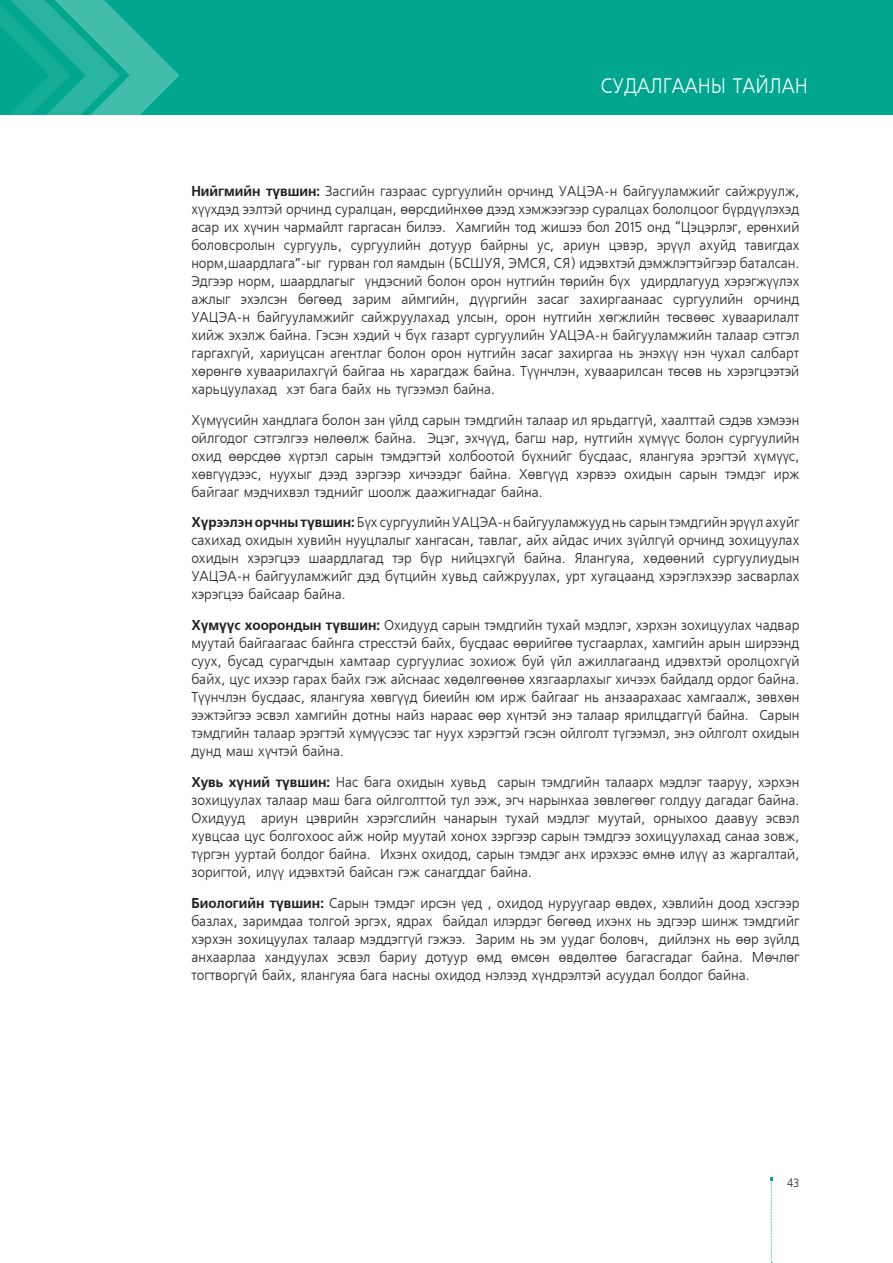
<style>
.page{position:relative;width:893px;height:1263px;background:#fff}
.page>*{position:absolute;margin:0;border:0;box-sizing:border-box;transform-origin:0 0}
.t1{font:21px "Mogul Freeset";color:#fff;scale:.9 1}
.t2{font:14.25px/18px "Mogul Freeset";color:#231f20;text-align:justify;scale:.95 1}
.t3{font:12px "Mogul Freeset";color:#231f20;scale:.9 1}
.s1{font-weight:700}
</style>
<div class="page">
<div style="left:0;top:0;width:892px;height:115px;background:#00a78e"></div>
<svg style="left:0;top:0;width:179px;height:115px"></svg>
<svg style="left:770px;top:1177px;width:2px;height:84px"></svg>
<h1 class="t1" style="left:601px;top:75px;width:231px">СУДАЛГААНЫ ТАЙЛАН</h1>
<p class="t2" style="left:191px;top:182px;width:641px"><span class="s1">Нийгмийн түвшин:</span> Засгийн газраас сургуулийн орчинд УАЦЭА-н байгууламжийг сайжруулж, хүүхдэд ээлтэй орчинд суралцан, өөрсдийнхөө дээд хэмжээгээр суралцах бололцоог бүрдүүлэхэд асар их хүчин чармайлт гаргасан билээ. Хамгийн тод жишээ бол 2015 онд “Цэцэрлэг, ерөнхий боловсролын сургууль, сургуулийн дотуур байрны ус, ариун цэвэр, эрүүл ахуйд тавигдах норм,шаардлага”-ыг гурван гол яамдын (БСШУЯ, ЭМСЯ, СЯ) идэвхтэй дэмжлэгтэйгээр баталсан.<br>Эдгээр норм, шаардлагыг үндэсний болон орон нутгийн төрийн бүх удирдлагууд хэрэгжүүлэх ажлыг эхэлсэн бөгөөд зарим аймгийн, дүүргийн засаг захиргаанаас сургуулийн орчинд УАЦЭА-н байгууламжийг сайжруулахад улсын, орон нутгийн хөгжлийн төсвөөс хуваарилалт хийж эхэлж байна. Гэсэн хэдий ч бүх газарт сургуулийн УАЦЭА-н байгууламжийн талаар сэтгэл гаргахгүй, хариуцсан агентлаг болон орон нутгийн засаг захиргаа нь энэхүү нэн чухал салбарт хөрөнгө хуваарилахгүй байгаа нь харагдаж байна. Түүнчлэн, хуваарилсан төсөв нь хэрэгцээтэй харьцуулахад хэт бага байх нь түгээмэл байна.</p>
<p class="t2" style="left:191px;top:411px;width:641px">Хүмүүсийн хандлага болон зан үйлд сарын тэмдгийн талаар ил ярьдаггүй, хаалттай сэдэв хэмээн ойлгодог сэтгэлгээ нөлөөлж байна. Эцэг, эхчүүд, багш нар, нутгийн хүмүүс болон сургуулийн охид өөрсдөө хүртэл сарын тэмдэгтэй холбоотой бүхнийг бусдаас, ялангуяа эрэгтэй хүмүүс, хөвгүүдээс, нуухыг дээд зэргээр хичээдэг байна. Хөвгүүд хэрвээ охидын сарын тэмдэг ирж байгааг мэдчихвэл тэднийг шоолж даажигнадаг байна.</p>
<p class="t2" style="left:191px;top:514px;width:641px"><span class="s1">Хүрээлэн орчны түвшин:</span> Бүх сургуулийн УАЦЭА-н байгууламжууд нь сарын тэмдгийн эрүүл ахуйг сахихад охидын хувийн нууцлалыг хангасан, тавлаг, айх айдас ичих зүйлгүй орчинд зохицуулах охидын хэрэгцээ шаардлагад тэр бүр нийцэхгүй байна. Ялангуяа, хөдөөний сургуулиудын УАЦЭА-н байгууламжийг дэд бүтцийн хувьд сайжруулах, урт хугацаанд хэрэглэхээр засварлах хэрэгцээ байсаар байна.</p>
<p class="t2" style="left:191px;top:616px;width:641px"><span class="s1">Хүмүүс хоорондын түвшин:</span> Охидууд сарын тэмдгийн тухай мэдлэг, хэрхэн зохицуулах чадвар муутай байгаагаас байнга стресстэй байх, бусдаас өөрийгөө тусгаарлах, хамгийн арын ширээнд суух, бусад сурагчдын хамтаар сургуулиас зохиож буй үйл ажиллагаанд идэвхтэй оролцохгүй байх, цус ихээр гарах байх гэж айснаас хөдөлгөөнөө хязгаарлахыг хичээх байдалд ордог байна.<br>Түүнчлэн бусдаас, ялангуяа хөвгүүд биеийн юм ирж байгааг нь анзаарахаас хамгаалж, зөвхөн ээжтэйгээ эсвэл хамгийн дотны найз нараас өөр хүнтэй энэ талаар ярилцдаггүй байна. Сарын тэмдгийн талаар эрэгтэй хүмүүсээс таг нуух хэрэгтэй гэсэн ойлголт түгээмэл, энэ ойлголт охидын дунд маш хүчтэй байна.</p>
<p class="t2" style="left:191px;top:773px;width:641px"><span class="s1">Хувь хүний түвшин:</span> Нас бага охидын хувьд сарын тэмдгийн талаарх мэдлэг тааруу, хэрхэн зохицуулах талаар маш бага ойлголттой тул ээж, эгч нарынхаа зөвлөгөөг голдуу дагадаг байна.<br>Охидууд ариун цэврийн хэрэгслийн чанарын тухай мэдлэг муутай, орныхоо даавуу эсвэл хувцсаа цус болгохоос айж нойр муутай хонох зэргээр сарын тэмдгээ зохицуулахад санаа зовж, түргэн ууртай болдог байна. Ихэнх охидод, сарын тэмдэг анх ирэхээс өмнө илүү аз жаргалтай, зоригтой, илүү идэвхтэй байсан гэж санагддаг байна.</p>
<p class="t2" style="left:191px;top:894px;width:641px"><span class="s1">Биологийн түвшин:</span> Сарын тэмдэг ирсэн үед , охидод нуруугаар өвдөх, хэвлийн доод хэсгээр базлах, заримдаа толгой эргэх, ядрах байдал илэрдэг бөгөөд ихэнх нь эдгээр шинж тэмдгийг хэрхэн зохицуулах талаар мэддэггүй гэжээ. Зарим нь эм уудаг боловч, дийлэнх нь өөр зүйлд анхаарлаа хандуулах эсвэл бариу дотуур өмд өмсөн өвдөлтөө багасгадаг байна. Мөчлөг тогтворгүй байх, ялангуяа бага насны охидод нэлээд хүндрэлтэй асуудал болдог байна.</p>
<p class="t3" style="left:787px;top:1176px;width:15px">43</p>
</div>
